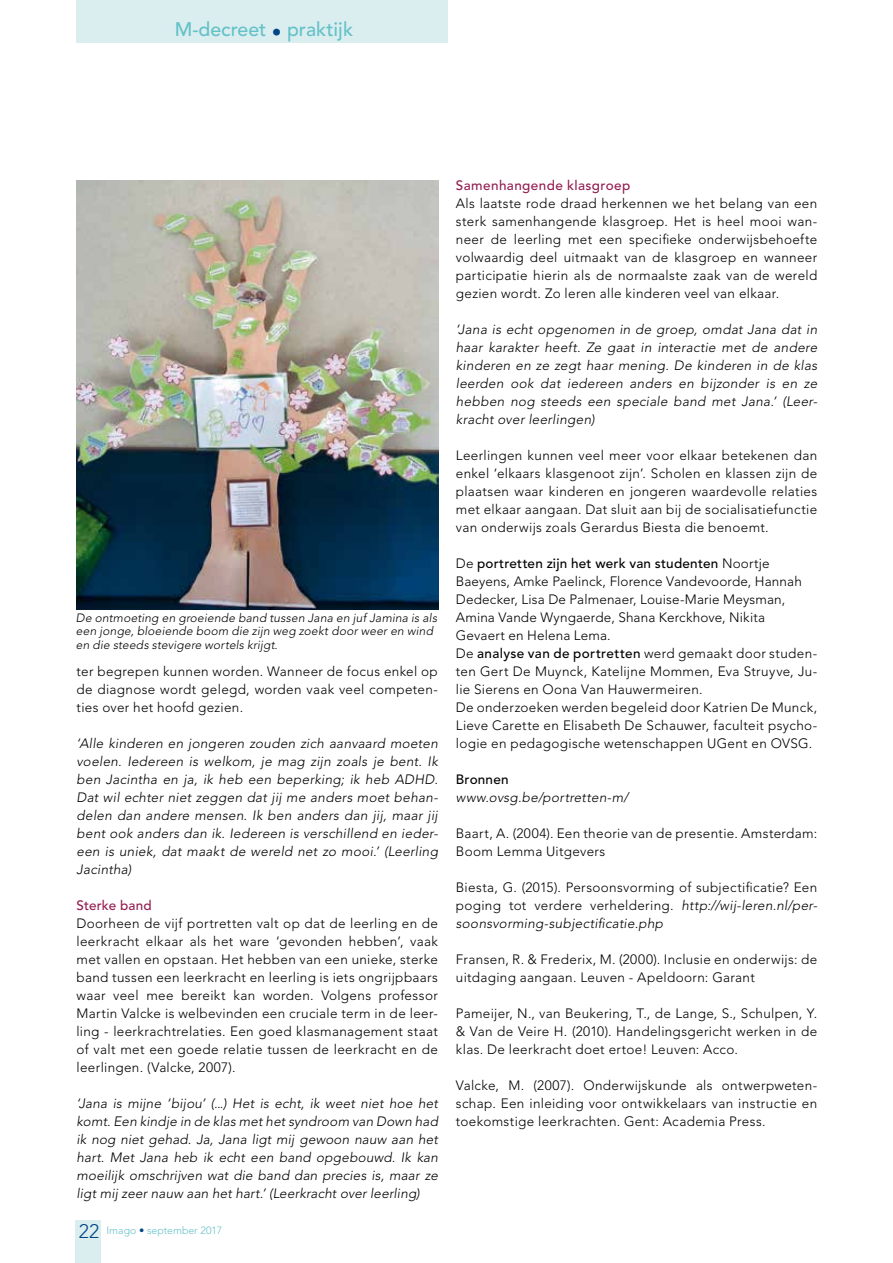
<style>
.page{position:relative;width:893px;height:1263px;background:#fff}
.page>*{position:absolute;margin:0;border:0;box-sizing:border-box;transform-origin:0 0}
.t1{font:500 19.5px "Avenir";color:#65c1c8}
.t2{font:300 13.5px/18px "Avenir";letter-spacing:.025em;color:#000;text-align:justify}
.t3{font:italic 300 13.5px/18px "Avenir";letter-spacing:.02em;color:#000;text-align:justify}
.t4{font:500 13.5px "Avenir";letter-spacing:.03em;color:#931d52}
.t5{font:500 13.5px "Avenir";letter-spacing:.01em;color:#931d52}
.t6{font:500 13.5px "Avenir";letter-spacing:.02em;color:#000}
.t7{font:italic 300 12px/13.5px "Avenir";letter-spacing:.015em;color:#000}
.t8{font:300 10.5px "Avenir";color:#65c1c8}
.s1{color:#004687}
.s2{font-size:19.5px;color:#004687}
.s3{font-weight:800;color:#004687}
.s4{font-weight:500}
.s5{font-style:italic}
</style>
<div class="page">
<div style="left:77px;top:0;width:371px;height:43px;background:#daeeef"></div>
<div style="left:76px;top:1221px;width:25px;height:42px;background:#daeeef"></div>
<img style="left:77px;top:181px;width:362px;height:428px">
<h1 class="t1" style="left:175px;top:18px;width:180px">M-decreet <span class="s1">•</span> praktijk</h1>
<p class="t7" style="left:76px;top:611px;width:363px">De ontmoeting en groeiende band tussen Jana en juf Jamina is als een jonge, bloeiende boom die zijn weg zoekt door weer en wind en die steeds stevigere wortels krijgt.</p>
<p class="t2" style="left:77px;top:662px;width:363px">ter begrepen kunnen worden. Wanneer de focus enkel op de diagnose wordt gelegd, worden vaak veel competen&shy;ties over het hoofd gezien.</p>
<p class="t3" style="left:77px;top:734px;width:363px">‘Alle kinderen en jongeren zouden zich aanvaard moeten voelen. Iedereen is welkom, je mag zijn zoals je bent. Ik ben Jacintha en ja, ik heb een beperking; ik heb ADHD.<br>Dat wil echter niet zeggen dat jij me anders moet behan&shy;delen dan andere mensen. Ik ben anders dan jij, maar jij bent ook anders dan ik. Iedereen is verschillend en ieder&shy;een is uniek, dat maakt de wereld net zo mooi.’ (Leerling Jacintha)</p>
<p class="t5" style="left:77px;top:897px;width:77px">Sterke band</p>
<p class="t2" style="left:77px;top:914px;width:363px">Doorheen de vijf portretten valt op dat de leerling en de leerkracht elkaar als het ware ‘gevonden hebben’, vaak met vallen en opstaan. Het hebben van een unieke, sterke band tussen een leerkracht en leerling is iets ongrijpbaars waar veel mee bereikt kan worden. Volgens professor Martin Valcke is welbevinden een cruciale term in de leer&shy;ling - leerkrachtrelaties. Een goed klasmanagement staat of valt met een goede relatie tussen de leerkracht en de leerlingen. (Valcke, 2007).</p>
<p class="t3" style="left:77px;top:1094px;width:363px">‘Jana is mijne ‘bijou’ (...) Het is echt, ik weet niet hoe het komt. Een kindje in de klas met het syndroom van Down had ik nog niet gehad. Ja, Jana ligt mij gewoon nauw aan het hart. Met Jana heb ik echt een band opgebouwd. Ik kan moeilijk omschrijven wat die band dan precies is, maar ze ligt mij zeer nauw aan het hart.’ (Leerkracht over leerling)</p>
<p class="t8" style="left:79px;top:1224px;width:145px"><span class="s2">22</span> Imago <span class="s3">•</span> september 2017</p>
<p class="t4" style="left:456px;top:177px;width:176px">Samenhangende klasgroep</p>
<p class="t2" style="left:456px;top:194px;width:363px">Als laatste rode draad herkennen we het belang van een sterk samenhangende klasgroep. Het is heel mooi wan&shy;neer de leerling met een specifieke onderwijsbehoefte volwaardig deel uitmaakt van de klasgroep en wanneer participatie hierin als de normaalste zaak van de wereld gezien wordt. Zo leren alle kinderen veel van elkaar.</p>
<p class="t3" style="left:456px;top:320px;width:363px">‘Jana is echt opgenomen in de groep, omdat Jana dat in haar karakter heeft. Ze gaat in interactie met de andere kinderen en ze zegt haar mening. De kinderen in de klas leerden ook dat iedereen anders en bijzonder is en ze hebben nog steeds een speciale band met Jana.’ (Leer&shy;kracht over leerlingen)</p>
<p class="t2" style="left:456px;top:446px;width:363px">Leerlingen kunnen veel meer voor elkaar betekenen dan enkel ‘elkaars klasgenoot zijn’. Scholen en klassen zijn de plaatsen waar kinderen en jongeren waardevolle relaties met elkaar aangaan. Dat sluit aan bij de socialisatiefunctie van onderwijs zoals Gerardus Biesta die benoemt.</p>
<p class="t2" style="left:456px;top:554px;width:363px;text-align:left">De <span class="s4">portretten zijn het werk van studenten</span> Noortje Baeyens, Amke Paelinck, Florence Vandevoorde, Hannah Dedecker, Lisa De Palmenaer, Louise-Marie Meysman, Amina Vande Wyngaerde, Shana Kerckhove, Nikita Gevaert en Helena Lema.<br>De <span class="s4">analyse van de portretten</span> werd gemaakt door studen&shy;ten Gert De Muynck, Katelijne Mommen, Eva Struyve, Ju&shy;lie Sierens en Oona Van Hauwermeiren.<br>De onderzoeken werden begeleid door Katrien De Munck, Lieve Carette en Elisabeth De Schauwer, faculteit psycho&shy;logie en pedagogische wetenschappen UGent en OVSG.</p>
<p class="t6" style="left:456px;top:771px;width:54px">Bronnen</p>
<p class="t3" style="left:456px;top:788px;width:174px">www.ovsg.be/portretten-m/</p>
<p class="t2" style="left:456px;top:824px;width:363px">Baart, A. (2004). Een theorie van de presentie. Amsterdam:<br>Boom Lemma Uitgevers</p>
<p class="t2" style="left:456px;top:878px;width:363px">Biesta, G. (2015). Persoonsvorming of subjectificatie? Een poging tot verdere verheldering. <span class="s5">http://wij-leren.nl/per&shy;soonsvorming-subjectificatie.php</span></p>
<p class="t2" style="left:456px;top:950px;width:363px">Fransen, R. &amp; Frederix, M. (2000). Inclusie en onderwijs: de uitdaging aangaan. Leuven - Apeldoorn: Garant</p>
<p class="t2" style="left:456px;top:1004px;width:363px">Pameijer, N., van Beukering, T., de Lange, S., Schulpen, Y. &amp; Van de Veire H. (2010). Handelingsgericht werken in de klas. De leerkracht doet ertoe! Leuven: Acco.</p>
<p class="t2" style="left:456px;top:1076px;width:363px">Valcke, M. (2007). Onderwijskunde als ontwerpweten&shy;schap. Een inleiding voor ontwikkelaars van instructie en toekomstige leerkrachten. Gent: Academia Press.</p>
</div>
